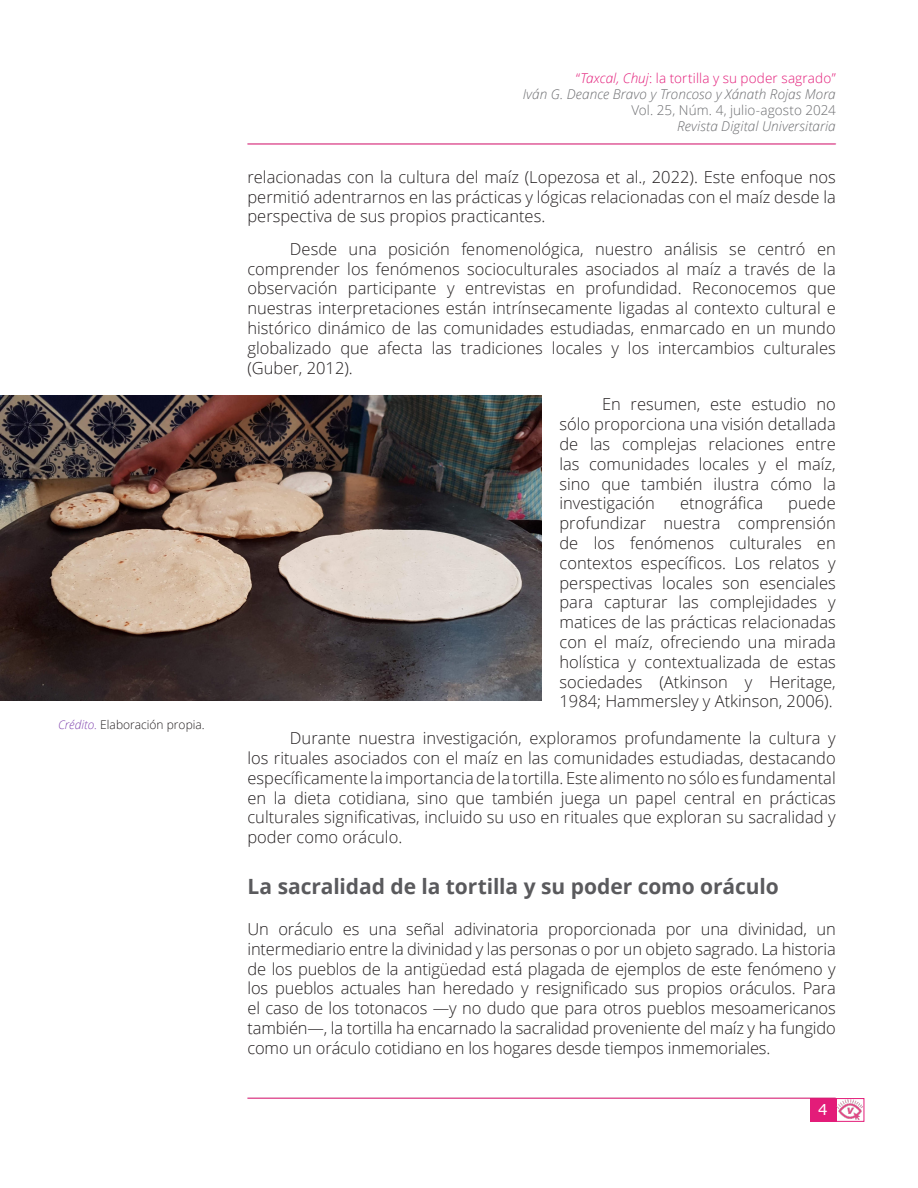
<style>
.page{position:relative;width:918px;height:1188px;background:#fff}
.page>*{position:absolute;margin:0;border:0;box-sizing:border-box;transform-origin:0 0}
.subtitulo-1{font:700 21px "Open Sans";letter-spacing:-.005em;color:#5a5a5d}
.texto_sangria{font:300 16.5px/19.8px "Open Sans";color:#231f20;text-align:justify}
.texto_normal{font:300 16.5px/19.8px "Open Sans";letter-spacing:-.005em;color:#231f20;text-align:justify}
.t1{font:15px "Verdana";color:#fff}
.t2{font:italic 300 13.5px/16.2px "Open Sans";letter-spacing:.005em;color:#6c6d70;text-align:right}
.t3{font:300 13.5px "Open Sans";letter-spacing:.005em;color:#6c6d70}
.FuenteImagen{font:300 12px "Open Sans";color:#231f20}
.s1{font-style:italic;color:#8246af}
.s2{font-style:normal;color:#e31c79}
.s3{color:#e31c79}
</style>
<div class="page">
<div style="left:810px;top:1098px;width:26px;height:24px;background:#e31c79"></div>
<hr style="left:247px;top:1097px;width:589px;height:2px;background:#eaacc9">
<hr style="left:247px;top:1098px;width:589px;height:1px;background:#e31c79">
<div style="left:836px;top:1098px;width:28px;height:24px;border:1px solid #e31c79"></div>
<img style="left:837px;top:1099px;width:26px;height:20px">
<hr style="left:247px;top:143px;width:589px;height:2px;background:#e37ead">
<hr style="left:247px;top:144px;width:589px;height:1px;background:#e31c79">
<img style="left:0;top:396px;width:542px;height:305px">
<p class="FuenteImagen" style="left:58px;top:717px;width:148px"><span class="s1">Crédito.</span> Elaboración propia.</p>
<p class="t2" style="left:523px;top:69px;width:315px"><span class="s2">“</span><span class="s3">Taxcal, Chuj</span><span class="s2">: la tortilla y su poder sagrado”<br></span>Iván G. Deance Bravo y Troncoso y Xánath Rojas Mora</p>
<p class="t3" style="left:631px;top:101px;width:206px">Vol. 25, Núm. 4, julio-agosto 2024</p>
<p class="t2" style="left:677px;top:118px;width:160px">Revista Digital Universitaria</p>
<p class="texto_normal" style="left:247px;top:166px;width:590px">relacionadas con la cultura del maíz (Lopezosa et al., 2022). Este enfoque nos permitió adentrarnos en las prácticas y lógicas relacionadas con el maíz desde la perspectiva de sus propios practicantes.</p>
<p class="texto_sangria" style="left:247px;top:239px;width:590px;text-indent:43px">Desde una posición fenomenológica, nuestro análisis se centró en comprender los fenómenos socioculturales asociados al maíz a través de la observación participante y entrevistas en profundidad. Reconocemos que nuestras interpretaciones están intrínsecamente ligadas al contexto cultural e histórico dinámico de las comunidades estudiadas, enmarcado en un mundo globalizado que afecta las tradiciones locales y los intercambios culturales (Guber, 2012).</p>
<p class="texto_sangria" style="left:560px;top:394px;width:278px;text-indent:43px">En resumen, este estudio no sólo proporciona una visión detallada de las complejas relaciones entre las comunidades locales y el maíz, sino que también ilustra cómo la investigación</p>
<p class="texto_sangria" style="left:680px;top:493px;width:85px">etnográfica</p>
<p class="texto_sangria" style="left:560px;top:493px;width:278px;text-indent:229px">puede profundizar nuestra comprensión de los fenómenos culturales en contextos específicos. Los relatos y perspectivas locales son esenciales para capturar las complejidades y matices de las prácticas relacionadas con el maíz, ofreciendo una mirada holística y contextualizada de estas sociedades (Atkinson y Heritage, 1984; Hammersley y Atkinson, 2006).</p>
<p class="texto_sangria" style="left:247px;top:728px;width:590px;text-indent:43px">Durante nuestra investigación, exploramos profundamente la cultura y los rituales asociados con el maíz en las comunidades estudiadas, destacando específicamente la importancia de la tortilla. Este alimento no sólo es fundamental en la dieta cotidiana, sino que también juega un papel central en prácticas culturales significativas, incluido su uso en rituales que exploran su sacralidad y poder como oráculo.</p>
<p class="subtitulo-1" style="left:247px;top:872px;width:533px">La sacralidad de la tortilla y su poder como oráculo</p>
<p class="texto_normal" style="left:247px;top:919px;width:590px">Un oráculo es una señal adivinatoria proporcionada por una divinidad, un intermediario entre la divinidad y las personas o por un objeto sagrado. La historia de los pueblos de la antigüedad está plagada de ejemplos de este fenómeno y los pueblos actuales han heredado y resignificado sus propios oráculos. Para el caso de los totonacos —y no dudo que para otros pueblos mesoamericanos también—, la tortilla ha encarnado la sacralidad proveniente del maíz y ha fungido como un oráculo cotidiano en los hogares desde tiempos inmemoriales.</p>
<p class="t1" style="left:818px;top:1097px;width:38px">4 4</p>
</div>
